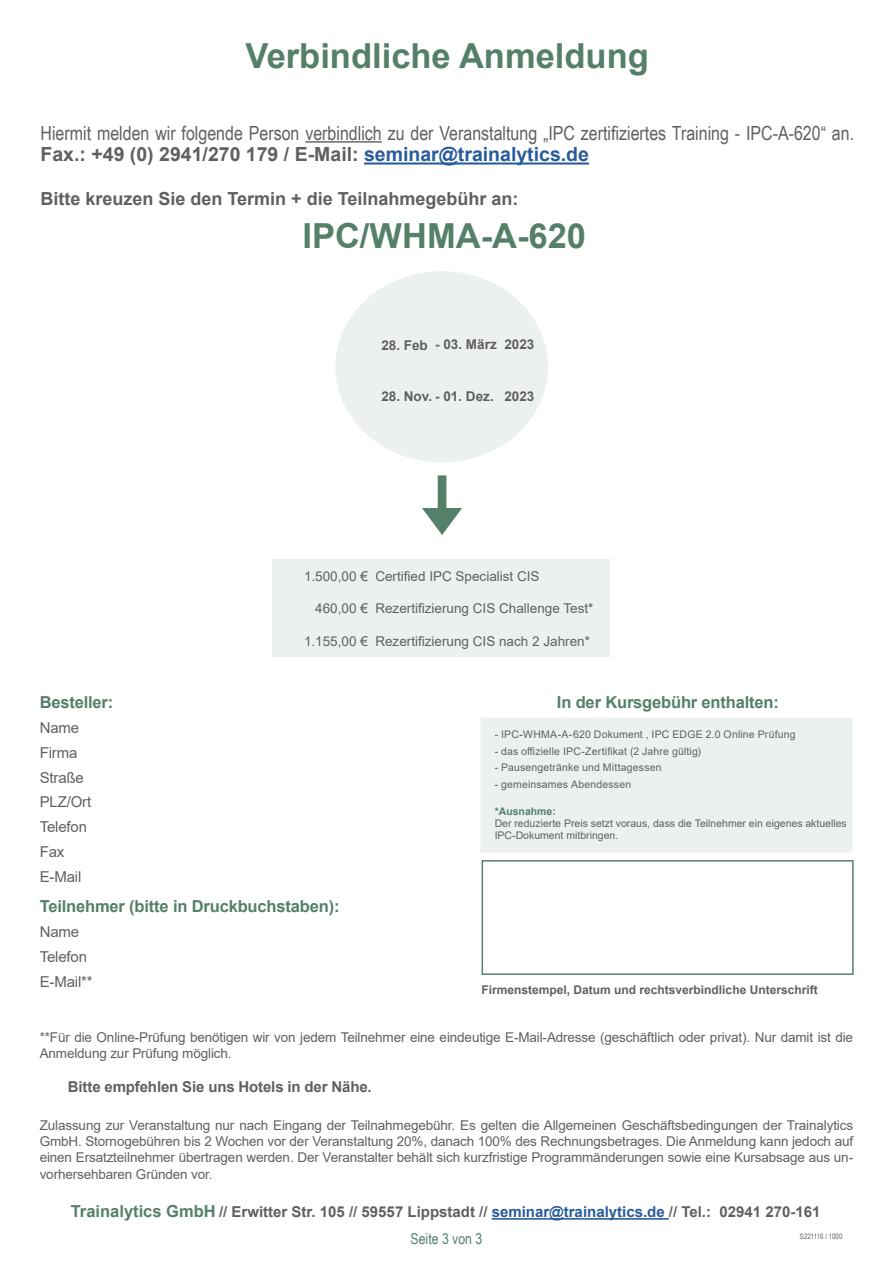
<style>
.page{position:relative;width:893px;height:1263px;background:#fff}
.page>*{position:absolute;margin:0;border:0;box-sizing:border-box;transform-origin:0 0}
.t1{font:700 34.5px "Arial";color:#54806a}
.t2{font:19.5px "Arial Narrow";color:#616060}
.t3{font:700 19.5px "Arial";color:#616060}
.t4{font:700 18px "Arial";color:#616060}
.t5{font:700 16.5px "Arial";letter-spacing:-.01em;color:#54806a}
.t6{font:700 15px "Arial";color:#616060}
.t7{font:15px/24.8px "Arial";letter-spacing:-.01em;color:#616060}
.t8{font:15px "Arial Narrow";color:#54806a}
.t9{font:13.5px/16.2px "Arial";letter-spacing:-.01em;color:#616060}
.t10{font:700 13.5px "Arial";color:#616060}
.t11{font:700 12px "Arial";color:#616060}
.t12{font:10.5px/12px "Arial";letter-spacing:.015em;color:#616060}
.t13{font:700 10.5px "Arial";color:#54806a}
.t14{font:7.5px "Arial Narrow";color:#616060}
.s1{color:#275b9b}
.s2{font-size:16.5px;color:#54806a}
</style>
<div class="page">
<hr style="left:305px;top:141px;width:77px;height:2px;background:#616060">
<hr style="left:364px;top:162px;width:225px;height:3px;background:#275b9b">
<hr style="left:492px;top:1218px;width:177px;height:2px;background:#275b9b">
<div style="left:480px;top:718px;width:373px;height:135px;background:#ecf1ee"></div>
<div style="left:482px;top:860px;width:372px;height:115px;background:#fff;border:2px solid #54806a"></div>
<div style="left:272px;top:559px;width:338px;height:98px;background:#ecf1ee"></div>
<svg style="left:422px;top:475px;width:40px;height:60px"></svg>
<div style="left:337px;top:273px;width:210px;height:188px;background:#ecf1ee;border-radius:50%"></div>
<h1 class="t1" style="left:246px;top:32px;width:405px">Verbindliche Anmeldung</h1>
<h2 class="t2" style="left:41px;top:119px;width:815px">Hiermit melden wir folgende Person verbindlich zu der Veranstaltung „IPC zertifiziertes Training - IPC-A-620“ an.</h2>
<h2 class="t3" style="left:41px;top:141px;width:550px">Fax.: +49 (0) 2941/270 179 / E-Mail: <span class="s1">seminar@trainalytics.de</span></h2>
<h3 class="t4" style="left:41px;top:186px;width:479px">Bitte kreuzen Sie den Termin + die Teilnahmegebühr an:</h3>
<h1 class="t1" style="left:302px;top:212px;width:285px">IPC/WHMA-A-620</h1>
<p class="t10" style="left:381px;top:336px;width:48px">28. Feb</p>
<p class="t10" style="left:435px;top:335px;width:63px">- 03. März</p>
<p class="t10" style="left:504px;top:335px;width:32px">2023</p>
<p class="t10" style="left:381px;top:387px;width:114px">28. Nov. - 01. Dez.</p>
<p class="t10" style="left:504px;top:387px;width:32px">2023</p>
<p class="t9" style="left:304px;top:568px;width:237px">1.500,00 € Certified IPC Specialist CIS</p>
<p class="t9" style="left:315px;top:600px;width:280px">460,00 € Rezertifizierung CIS Challenge Test*</p>
<p class="t9" style="left:304px;top:633px;width:287px">1.155,00 € Rezertifizierung CIS nach 2 Jahren*</p>
<p class="t5" style="left:557px;top:691px;width:223px">In der Kursgebühr enthalten:</p>
<p class="t5" style="left:40px;top:691px;width:75px">Besteller:</p>
<p class="t7" style="left:40px;top:715px;width:53px">Name<br>Firma<br>Straße<br>PLZ/Ort<br>Telefon<br>Fax<br>E-Mail</p>
<p class="t5" style="left:40px;top:895px;width:301px">Teilnehmer (bitte in Druckbuchstaben):</p>
<p class="t7" style="left:40px;top:919px;width:55px">Name<br>Telefon<br>E-Mail**</p>
<p class="t12" style="left:495px;top:728px;width:302px">- IPC-WHMA-A-620 Dokument , IPC EDGE 2.0 Online Prüfung</p>
<p class="t12" style="left:495px;top:745px;width:208px">- das offizielle IPC-Zertifikat (2 Jahre gültig)</p>
<p class="t12" style="left:495px;top:761px;width:168px">- Pausengetränke und Mittagessen</p>
<p class="t12" style="left:495px;top:778px;width:138px">- gemeinsames Abendessen</p>
<p class="t13" style="left:495px;top:803px;width:63px">*Ausnahme:</p>
<p class="t12" style="left:495px;top:817px;width:354px">Der reduzierte Preis setzt voraus, dass die Teilnehmer ein eigenes aktuelles<br>IPC-Dokument mitbringen.</p>
<p class="t11" style="left:482px;top:981px;width:338px">Firmenstempel, Datum und rechtsverbindliche Unterschrift</p>
<p class="t9" style="left:40px;top:1029px;width:815px">**Für die Online-Prüfung benötigen wir von jedem Teilnehmer eine eindeutige E-Mail-Adresse (geschäftlich oder privat). Nur damit ist die<br>Anmeldung zur Prüfung möglich.</p>
<p class="t6" style="left:68px;top:1076px;width:305px">Bitte empfehlen Sie uns Hotels in der Nähe.</p>
<p class="t9" style="left:40px;top:1117px;width:815px;text-align:justify">Zulassung zur Veranstaltung nur nach Eingang der Teilnahmegebühr. Es gelten die Allgemeinen Geschäftsbedingungen der Trainalytics GmbH. Stornogebühren bis 2 Wochen vor der Veranstaltung 20%, danach 100% des Rechnungsbetrages. Die Anmeldung kann jedoch auf einen Ersatzteilnehmer übertragen werden. Der Veranstalter behält sich kurzfristige Programmänderungen sowie eine Kursabsage aus un&shy;vorhersehbaren Gründen vor.</p>
<p class="t6" style="left:71px;top:1201px;width:751px"><span class="s2">Trainalytics GmbH</span> // Erwitter Str. 105 // 59557 Lippstadt // <span class="s1">seminar@trainalytics.de</span> // Tel.: 02941 270-161</p>
<p class="t8" style="left:411px;top:1227px;width:73px">Seite 3 von 3</p>
<p class="t14" style="left:800px;top:1230px;width:44px">S221116 / 1000</p>
</div>
